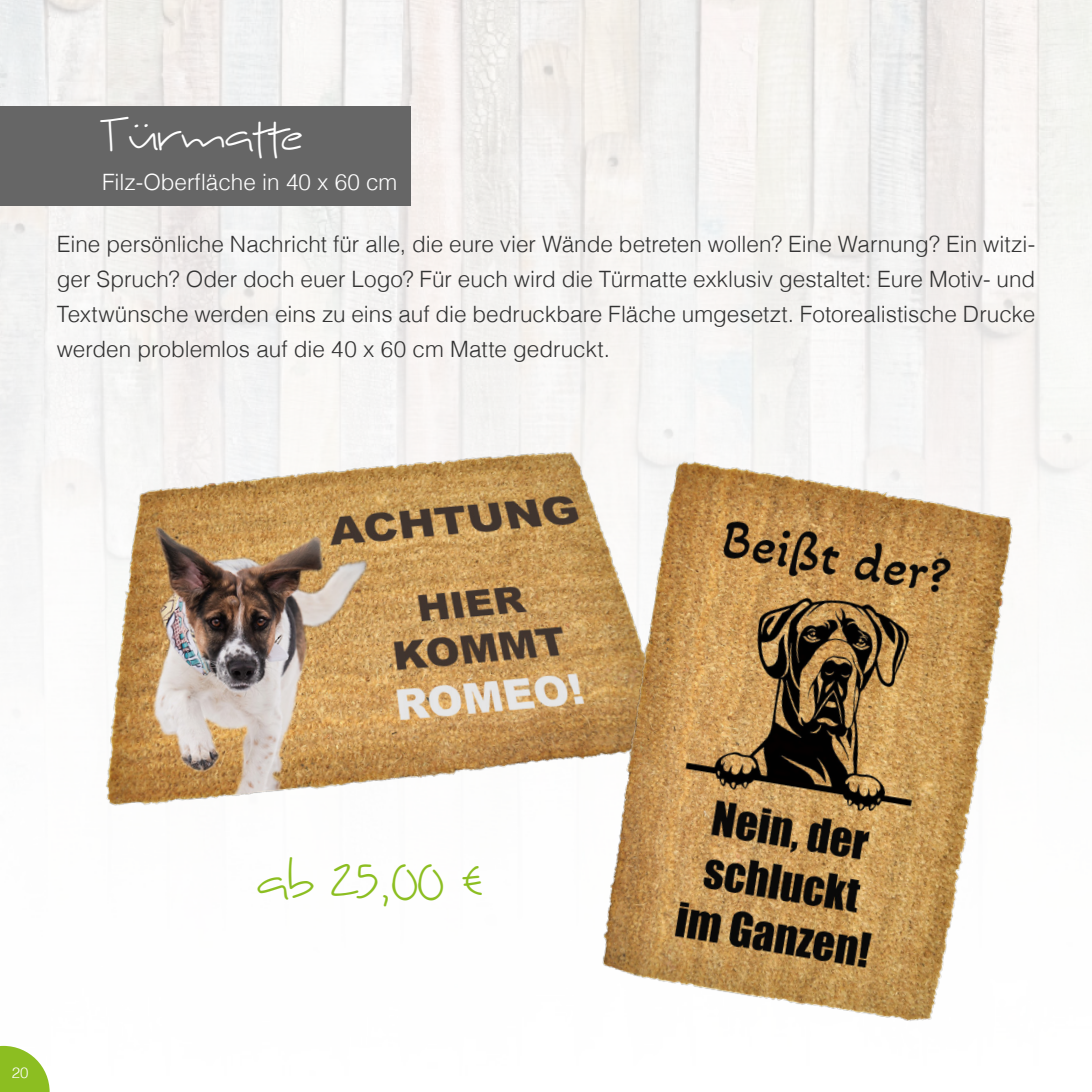
<style>
.page{position:relative;width:1092px;height:1092px;background:#fff}
.page>*{position:absolute;margin:0;border:0;box-sizing:border-box;transform-origin:0 0}
.t1{font:47.5px "Kyne Morgan";color:#8cbe21}
.t2{font:42.5px "Kyne Morgan";color:#fff}
.t3{font:300 22.5px/35px "Helvetica";color:#333;text-align:justify}
.t4{font:300 22.5px "Helvetica";color:#fff}
.t5{font:300 15px "Helvetica";color:#fff}
</style>
<div class="page">
<img style="left:0;top:0;width:1092px;height:591px">
<div style="left:0;top:106px;width:410px;height:100px;background:#666"></div>
<img style="left:66px;top:316px;width:615px;height:490px">
<svg style="left:0;top:1045px;width:50px;height:46px"></svg>
<img style="left:484px;top:428px;width:607px;height:593px">
<img style="left:1026px;top:600px;width:65px;height:400px">
<p class="t2" style="left:102px;top:107px;width:202px">Türmatte</p>
<p class="t4" style="left:102px;top:163px;width:297px">Filz-Oberfläche in 40 x 60 cm</p>
<p class="t3" style="left:57px;top:225px;width:979px">Eine persönliche Nachricht für alle, die eure vier Wände betreten wollen? Eine Warnung? Ein witzi&shy;ger Spruch? Oder doch euer Logo? Für euch wird die Türmatte exklusiv gestaltet: Eure Motiv- und Textwünsche werden eins zu eins auf die bedruckbare Fläche umgesetzt. Fotorealistische Drucke werden problemlos auf die 40 x 60 cm Matte gedruckt.</p>
<p class="t5" style="left:12px;top:1059px;width:18px">20</p>
<p class="t1" style="left:257px;top:849px;width:228px">ab 25,00 €</p>
</div>
